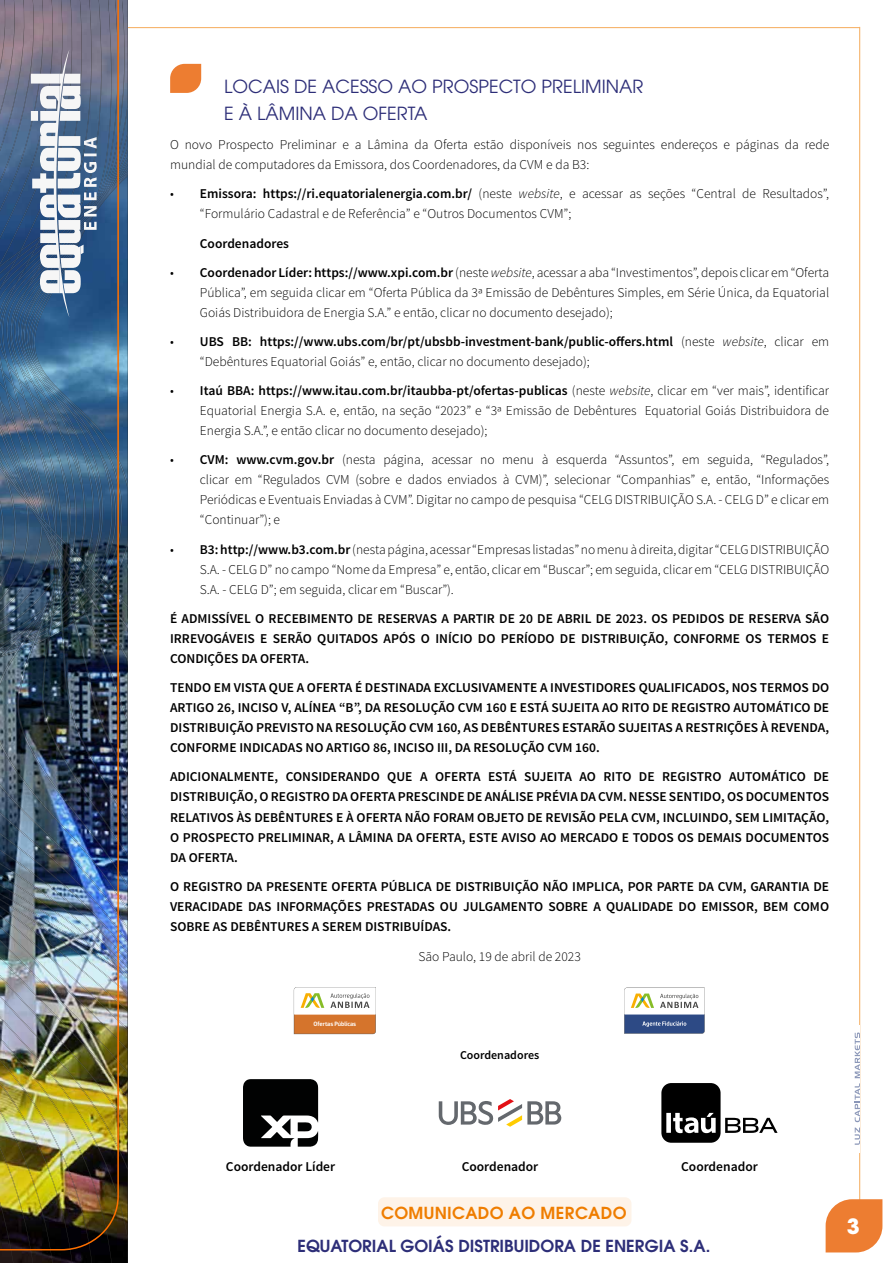
<style>
.page{position:relative;width:893px;height:1263px;background:#fff}
.page>*{position:absolute;margin:0;border:0;box-sizing:border-box;transform-origin:0 0}
.t1{font:700 21px "ITC Avant Garde Pro";color:#fff}
.t2{font:18px/27.3px "ITC Avant Garde Pro";color:#2d2e78}
.t3{font:600 16.5px "ITC Avant Garde Pro";color:#2d2e78}
.t4{font:600 16.5px "ITC Avant Garde Pro";letter-spacing:.02em;color:#ef7d00}
.t5{font:300 13.5px/20.1px "Source Sans Pro";color:#000;text-align:justify}
.t6{font:600 13.5px/20.1px "Source Sans Pro";color:#000;text-align:justify}
.t7{font:600 12px "Source Sans Pro";color:#000}
.t8{font:500 6.3px "Dobra";letter-spacing:-.01em;color:#fff}
.s1{font-weight:600}
.s2{font-style:italic}
</style>
<div class="page">
<hr style="left:859px;top:27px;width:1px;height:1177px;background:#ef7d00">
<div style="left:378px;top:1197px;width:253px;height:29px;background:#fef3e8;border-radius:6px"></div>
<svg style="left:826px;top:1199px;width:56px;height:53px;background:#ee8945"></svg>
<hr style="left:60px;top:27px;width:799px;height:1px;background:#ef7d00">
<img style="left:125px;top:0;width:3px;height:104px">
<img style="left:0;top:1250px;width:112px;height:13px">
<img style="left:119px;top:1170px;width:9px;height:69px">
<img style="left:119px;top:978px;width:9px;height:33px">
<img style="left:119px;top:0;width:6px;height:104px">
<img style="left:119px;top:863px;width:9px;height:105px">
<img style="left:119px;top:104px;width:9px;height:29px">
<img style="left:119px;top:133px;width:9px;height:15px">
<img style="left:119px;top:148px;width:9px;height:8px">
<img style="left:119px;top:156px;width:9px;height:6px">
<img style="left:119px;top:162px;width:9px;height:5px">
<img style="left:119px;top:722px;width:9px;height:56px">
<svg style="left:119px;top:168px;width:9px;height:7px"></svg>
<img style="left:119px;top:661px;width:9px;height:61px">
<img style="left:119px;top:587px;width:9px;height:55px">
<img style="left:119px;top:175px;width:9px;height:400px">
<img style="left:0;top:0;width:119px;height:1250px">
<svg style="left:31px;top:50px;width:66px;height:267px"></svg>
<div style="left:855px;top:1025px;width:5px;height:127px;background:#fff"></div>
<svg style="left:855px;top:1032px;width:5px;height:113px"></svg>
<svg style="left:170px;top:64px;width:31px;height:29px"></svg>
<svg style="left:294px;top:987px;width:82px;height:47px"></svg>
<svg style="left:624px;top:988px;width:81px;height:46px"></svg>
<svg style="left:243px;top:1079px;width:75px;height:68px"></svg>
<svg style="left:439px;top:1099px;width:122px;height:28px"></svg>
<svg style="left:661px;top:1083px;width:116px;height:60px"></svg>
<h2 class="t2" style="left:224px;top:72px;width:421px">LOCAIS DE ACESSO AO PROSPECTO PRELIMINAR<br>E À LÂMINA DA OFERTA</h2>
<p class="t5" style="left:170px;top:135px;width:661px">O novo Prospecto Preliminar e a Lâmina da Oferta estão disponíveis nos seguintes endereços e páginas da rede mundial de computadores da Emissora, dos Coordenadores, da CVM e da B3:</p>
<p class="t5" style="left:200px;top:184px;width:631px;text-indent:-30px">• <span class="s1">Emissora: https://ri.equatorialenergia.com.br/</span> (neste <span class="s2">website</span>, e acessar as seções “Central de Resultados”, “Formulário Cadastral e de Referência” e “Outros Documentos CVM”;</p>
<p class="t6" style="left:200px;top:233px;width:91px">Coordenadores</p>
<p class="t5" style="left:200px;top:262px;width:631px;text-indent:-30px">• <span class="s1">Coordenador Líder: https://www.xpi.com.br</span> (neste <span class="s2">website</span>, acessar a aba “Investimentos”, depois clicar em “Oferta Pública”, em seguida clicar em “Oferta Pública da 3ª Emissão de Debêntures Simples, em Série Única, da Equatorial Goiás Distribuidora de Energia S.A.” e então, clicar no documento desejado);</p>
<p class="t5" style="left:200px;top:331px;width:631px;text-indent:-30px">• <span class="s1">UBS BB: https://www.ubs.com/br/pt/ubsbb-investment-bank/public-offers.html</span> (neste <span class="s2">website</span>, clicar em “Debêntures Equatorial Goiás” e, então, clicar no documento desejado);</p>
<p class="t5" style="left:200px;top:381px;width:631px;text-indent:-30px">• <span class="s1">Itaú BBA: https://www.itau.com.br/itaubba-pt/ofertas-publicas</span> (neste <span class="s2">website</span>, clicar em “ver mais”, identificar Equatorial Energia S.A. e, então, na seção “2023” e “3ª Emissão de Debêntures Equatorial Goiás Distribuidora de Energia S.A.”, e então clicar no documento desejado);</p>
<p class="t5" style="left:200px;top:450px;width:631px;text-indent:-30px">• <span class="s1">CVM: www.cvm.gov.br</span> (nesta página, acessar no menu à esquerda “Assuntos”, em seguida, “Regulados”, clicar em “Regulados CVM (sobre e dados enviados à CVM)”, selecionar “Companhias” e, então, “Informações Periódicas e Eventuais Enviadas à CVM”. Digitar no campo de pesquisa “CELG DISTRIBUIÇÃO S.A. - CELG D” e clicar em “Continuar”); e</p>
<p class="t5" style="left:200px;top:539px;width:631px;text-indent:-30px">• <span class="s1">B3: http://www.b3.com.br</span> (nesta página, acessar “Empresas listadas” no menu à direita, digitar “CELG DISTRIBUIÇÃO S.A. - CELG D” no campo “Nome da Empresa” e, então, clicar em “Buscar”; em seguida, clicar em “CELG DISTRIBUIÇÃO S.A. - CELG D”; em seguida, clicar em “Buscar”).</p>
<p class="t6" style="left:170px;top:609px;width:661px">É ADMISSÍVEL O RECEBIMENTO DE RESERVAS A PARTIR DE 20 DE ABRIL DE 2023. OS PEDIDOS DE RESERVA SÃO IRREVOGÁVEIS E SERÃO QUITADOS APÓS O INÍCIO DO PERÍODO DE DISTRIBUIÇÃO, CONFORME OS TERMOS E CONDIÇÕES DA OFERTA.</p>
<p class="t6" style="left:170px;top:678px;width:661px">TENDO EM VISTA QUE A OFERTA É DESTINADA EXCLUSIVAMENTE A INVESTIDORES QUALIFICADOS, NOS TERMOS DO ARTIGO 26, INCISO V, ALÍNEA “B”, DA RESOLUÇÃO CVM 160 E ESTÁ SUJEITA AO RITO DE REGISTRO AUTOMÁTICO DE DISTRIBUIÇÃO PREVISTO NA RESOLUÇÃO CVM 160, AS DEBÊNTURES ESTARÃO SUJEITAS A RESTRIÇÕES À REVENDA, CONFORME INDICADAS NO ARTIGO 86, INCISO III, DA RESOLUÇÃO CVM 160.</p>
<p class="t6" style="left:170px;top:767px;width:661px">ADICIONALMENTE, CONSIDERANDO QUE A OFERTA ESTÁ SUJEITA AO RITO DE REGISTRO AUTOMÁTICO DE DISTRIBUIÇÃO, O REGISTRO DA OFERTA PRESCINDE DE ANÁLISE PRÉVIA DA CVM. NESSE SENTIDO, OS DOCUMENTOS RELATIVOS ÀS DEBÊNTURES E À OFERTA NÃO FORAM OBJETO DE REVISÃO PELA CVM, INCLUINDO, SEM LIMITAÇÃO, O PROSPECTO PRELIMINAR, A LÂMINA DA OFERTA, ESTE AVISO AO MERCADO E TODOS OS DEMAIS DOCUMENTOS DA OFERTA.</p>
<p class="t6" style="left:170px;top:876px;width:661px">O REGISTRO DA PRESENTE OFERTA PÚBLICA DE DISTRIBUIÇÃO NÃO IMPLICA, POR PARTE DA CVM, GARANTIA DE VERACIDADE DAS INFORMAÇÕES PRESTADAS OU JULGAMENTO SOBRE A QUALIDADE DO EMISSOR, BEM COMO SOBRE AS DEBÊNTURES A SEREM DISTRIBUÍDAS.</p>
<p class="t5" style="left:418px;top:946px;width:164px">São Paulo, 19 de abril de 2023</p>
<p class="t8" style="left:313px;top:1020px;width:44px">Ofertas Públicas</p>
<p class="t7" style="left:460px;top:1047px;width:81px">Coordenadores</p>
<p class="t6" style="left:226px;top:1157px;width:111px">Coordenador Líder</p>
<p class="t6" style="left:462px;top:1157px;width:78px">Coordenador</p>
<p class="t6" style="left:681px;top:1157px;width:78px">Coordenador</p>
<p class="t4" style="left:381px;top:1202px;width:247px">COMUNICADO AO MERCADO</p>
<p class="t3" style="left:297px;top:1235px;width:414px">EQUATORIAL GOIÁS DISTRIBUIDORA DE ENERGIA S.A.</p>
<h1 class="t1" style="left:847px;top:1212px;width:14px">3</h1>
</div>
